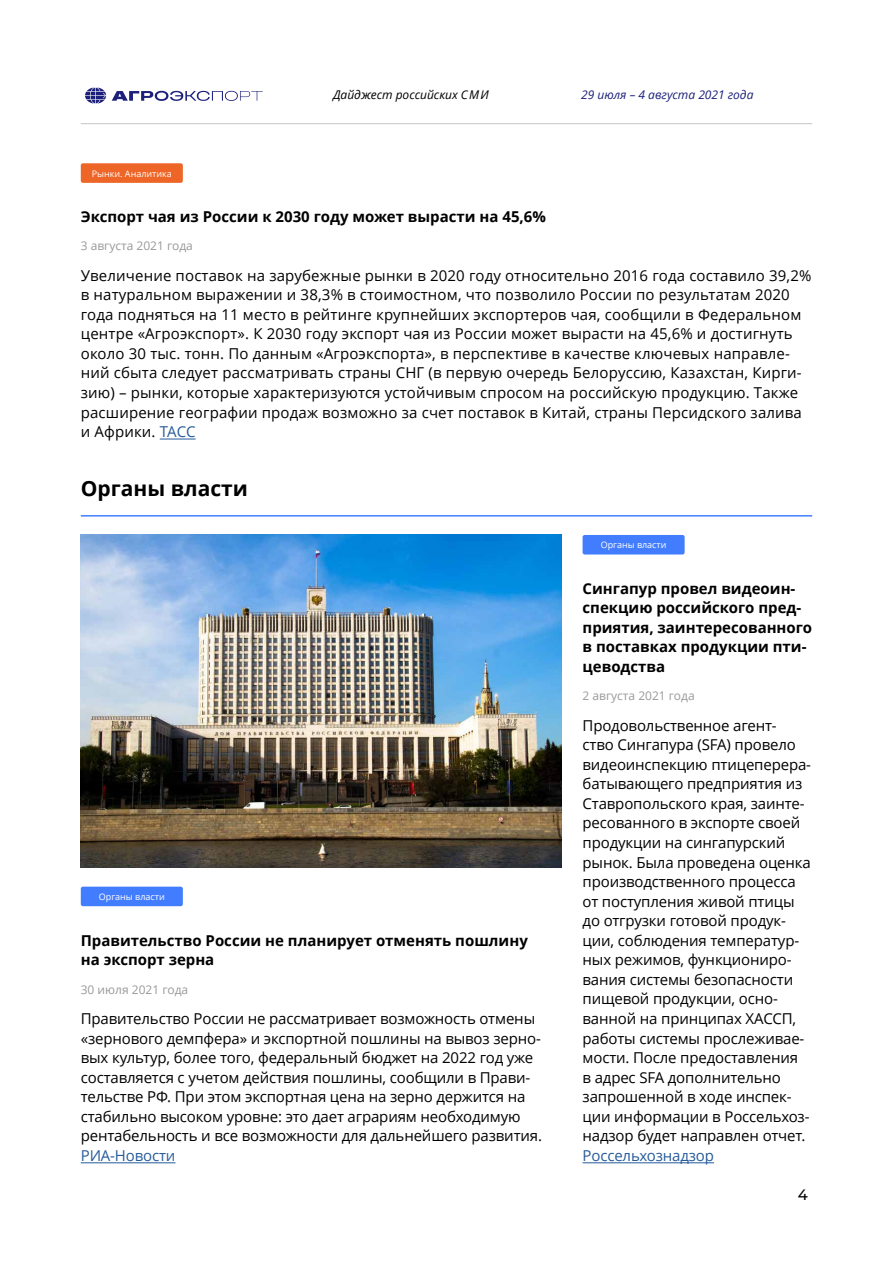
<style>
.page{position:relative;width:893px;height:1263px;background:#fff}
.page>*{position:absolute;margin:0;border:0;box-sizing:border-box;transform-origin:0 0}
.t1{font:700 21px "Open Sans";color:#000}
.t2{font:15px/19.5px "Open Sans";letter-spacing:-.01em;color:#000}
.t3{font:15px/19.5px "Open Sans";letter-spacing:.01em;color:#000}
.t4{font:700 15px/19.5px "Open Sans";color:#000}
.t5{font:15px "Open Sans";letter-spacing:-.01em;color:#275b9b}
.t6{font:500 15px "Montserrat";color:#000}
.t7{font:12px "Open Sans";color:#999}
.t8{font:italic 12px "Open Sans";color:#1c217a}
.t9{font:italic 12px "Open Sans";color:#000}
.t10{font:9px "Open Sans";color:#fff}
.s1{color:#275b9b}
</style>
<div class="page">
<hr style="left:81px;top:123px;width:731px;height:1px;background:#c5c5c5">
<hr style="left:81px;top:515px;width:731px;height:2px;background:#437dff">
<img style="left:81px;top:535px;width:480px;height:332px">
<div style="left:81px;top:887px;width:102px;height:19px;background:#437dff;border-radius:2px"></div>
<hr style="left:81px;top:1162px;width:94px;height:1px;background:#275b9b">
<hr style="left:160px;top:439px;width:36px;height:1px;background:#275b9b">
<div style="left:81px;top:163px;width:102px;height:20px;background:#ed6527;border-radius:2px"></div>
<hr style="left:583px;top:1162px;width:131px;height:1px;background:#275b9b">
<div style="left:583px;top:535px;width:102px;height:19px;background:#437dff;border-radius:2px"></div>
<svg style="left:112px;top:91px;width:151px;height:10px"></svg>
<svg style="left:85px;top:87px;width:21px;height:17px"></svg>
<p class="t10" style="left:92px;top:167px;width:82px">Рынки. Аналитика</p>
<p class="t9" style="left:333px;top:86px;width:157px">Дайджест российских СМИ</p>
<p class="t8" style="left:581px;top:86px;width:174px">29 июля – 4 августа 2021 года</p>
<p class="t4" style="left:81px;top:206px;width:467px">Экспорт чая из России к 2030 году может вырасти на 45,6%</p>
<p class="t7" style="left:81px;top:237px;width:114px">3 августа 2021 года</p>
<p class="t3" style="left:81px;top:265px;width:732px">Увеличение поставок на зарубежные рынки в 2020 году относительно 2016 года составило 39,2% в натуральном выражении и 38,3% в стоимостном, что позволило России по результатам 2020 года подняться на 11 место в рейтинге крупнейших экспортеров чая, сообщили в Федеральном центре «Агроэкспорт». К 2030 году экспорт чая из России может вырасти на 45,6% и достигнуть около 30 тыс. тонн. По данным «Агроэкспорта», в перспективе в качестве ключевых направле&shy;ний сбыта следует рассматривать страны СНГ (в первую очередь Белоруссию, Казахстан, Кирги&shy;зию) – рынки, которые характеризуются устойчивым спросом на российскую продукцию. Также расширение географии продаж возможно за счет поставок в Китай, страны Персидского залива и Африки. <span class="s1">ТАСС</span></p>
<h1 class="t1" style="left:81px;top:473px;width:169px">Органы власти</h1>
<p class="t10" style="left:99px;top:890px;width:67px">Органы власти</p>
<p class="t4" style="left:81px;top:930px;width:449px">Правительство России не планирует отменять пошлину на экспорт зерна</p>
<p class="t7" style="left:81px;top:981px;width:109px">30 июля 2021 года</p>
<p class="t2" style="left:81px;top:1008px;width:463px">Правительство России не рассматривает возможность отмены «зернового демпфера» и экспортной пошлины на вывоз зерно&shy;вых культур, более того, федеральный бюджет на 2022 год уже составляется с учетом действия пошлины, сообщили в Прави&shy;тельстве РФ. При этом экспортная цена на зерно держится на стабильно высоком уровне: это дает аграриям необходимую рентабельность и все возможности для дальнейшего развития.</p>
<p class="t5" style="left:81px;top:1145px;width:96px">РИА-Новости</p>
<p class="t10" style="left:601px;top:539px;width:67px">Органы власти</p>
<p class="t4" style="left:583px;top:578px;width:231px">Сингапур провел видеоин&shy;спекцию российского пред&shy;приятия, заинтересованного в поставках продукции пти&shy;цеводства</p>
<p class="t7" style="left:583px;top:688px;width:114px">2 августа 2021 года</p>
<p class="t2" style="left:583px;top:715px;width:230px">Продовольственное агент&shy;ство Сингапура (SFA) провело видеоинспекцию птицеперера&shy;батывающего предприятия из<br>Ставропольского края, заинте&shy;ресованного в экспорте своей продукции на сингапурский рынок. Была проведена оценка производственного процесса от поступления живой птицы до отгрузки готовой продук&shy;ции, соблюдения температур&shy;ных режимов, функциониро&shy;вания системы безопасности пищевой продукции, осно&shy;ванной на принципах ХАССП, работы системы прослеживае&shy;мости. После предоставления<br>в адрес SFA дополнительно запрошенной в ходе инспек&shy;ции информации в Россельхоз&shy;надзор будет направлен отчет.</p>
<p class="t5" style="left:583px;top:1145px;width:133px">Россельхознадзор</p>
<p class="t6" style="left:798px;top:1184px;width:12px">4</p>
</div>
